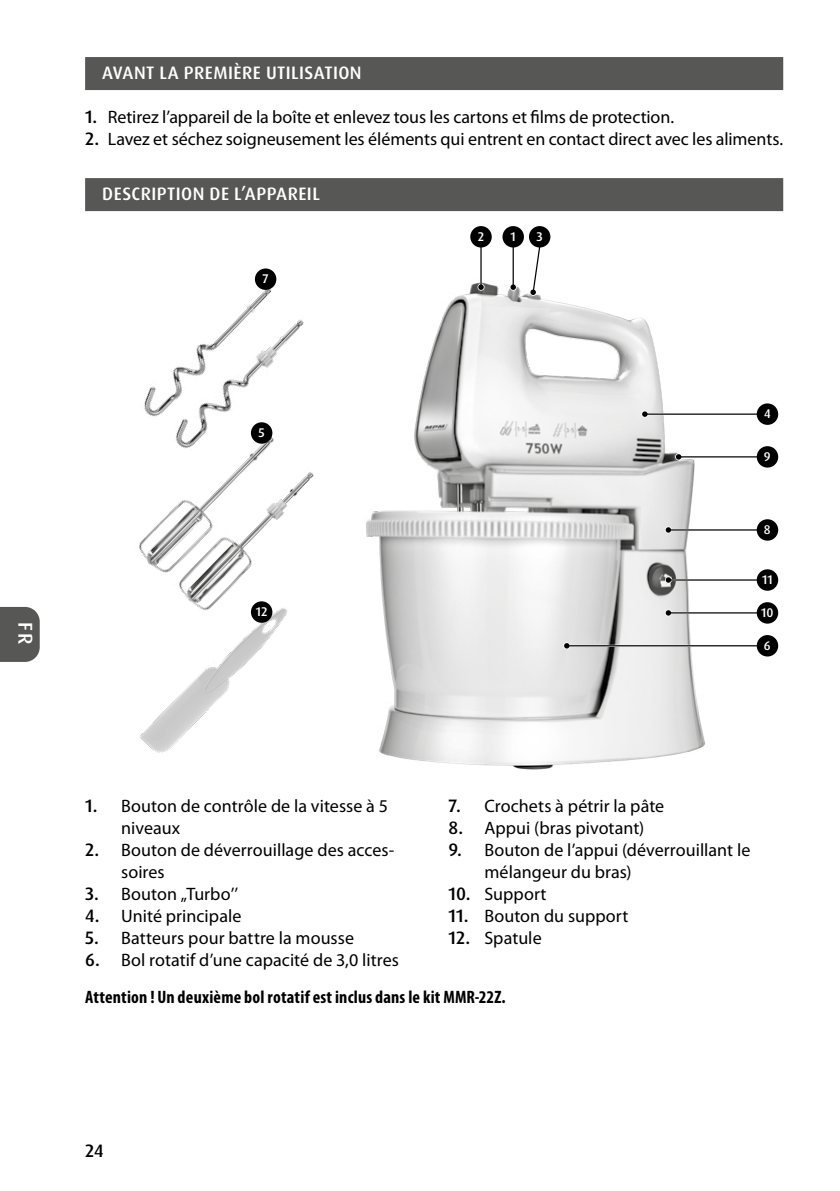
<style>
.page{position:relative;width:840px;height:1191px;background:#fff}
.page>*{position:absolute;margin:0;border:0;box-sizing:border-box;transform-origin:0 0}
.t1{font:500 20px "Dax Pro";color:#fff}
.t2{font:18px/22px "Myriad Pro";color:#000}
.t3{font:700 condensed 18px "Myriad Pro";letter-spacing:.01em;color:#000}
.t4{font:500 18px "Dax Pro";letter-spacing:.025em;color:#fff}
.t5{font:500 18px "Dax Pro";color:#000}
.t6{font:500 12.6px "Dax Pro";color:#fff}
.s1{font-family:"Dax Pro";font-weight:500}
</style>
<div class="page">
<svg style="left:0;top:607px;width:40px;height:55px;background:#5f5f5e"></svg>
<div style="left:85px;top:57px;width:697px;height:33px;background:#575756"></div>
<div style="left:85px;top:178px;width:697px;height:33px;background:#575756"></div>
<img style="left:366px;top:282px;width:339px;height:488px">
<img style="left:144px;top:271px;width:160px;height:144px">
<img style="left:139px;top:415px;width:175px;height:168px">
<hr style="left:479px;top:237px;width:3px;height:50px;background:#fff">
<hr style="left:480px;top:246px;width:1px;height:41px;background:#000">
<svg style="left:478px;top:284px;width:5px;height:6px"></svg>
<hr style="left:512px;top:237px;width:2px;height:50px;background:#fff">
<hr style="left:512px;top:246px;width:1px;height:41px;background:#000">
<svg style="left:510px;top:284px;width:5px;height:6px"></svg>
<svg style="left:530px;top:246px;width:11px;height:49px"></svg>
<div style="left:470px;top:226px;width:21px;height:21px;background:#000;border-radius:50%"></div>
<div style="left:502px;top:226px;width:21px;height:21px;background:#000;border-radius:50%"></div>
<div style="left:528px;top:226px;width:22px;height:21px;background:#000;border-radius:50%"></div>
<hr style="left:678px;top:456px;width:89px;height:2px;background:#fff">
<hr style="left:678px;top:456px;width:89px;height:1px;background:#000">
<svg style="left:675px;top:454px;width:6px;height:5px"></svg>
<hr style="left:668px;top:529px;width:99px;height:2px;background:#fff">
<hr style="left:668px;top:529px;width:99px;height:1px;background:#000">
<svg style="left:665px;top:527px;width:5px;height:6px"></svg>
<hr style="left:668px;top:579px;width:99px;height:2px;background:#fff">
<hr style="left:668px;top:579px;width:99px;height:1px;background:#000">
<svg style="left:665px;top:577px;width:5px;height:6px"></svg>
<hr style="left:668px;top:612px;width:99px;height:2px;background:#fff">
<hr style="left:668px;top:612px;width:99px;height:1px;background:#000">
<svg style="left:665px;top:610px;width:5px;height:5px"></svg>
<hr style="left:566px;top:645px;width:201px;height:2px;background:#fff">
<hr style="left:566px;top:645px;width:201px;height:1px;background:#000">
<svg style="left:563px;top:643px;width:6px;height:5px"></svg>
<hr style="left:644px;top:413px;width:123px;height:2px;background:#000">
<svg style="left:641px;top:411px;width:6px;height:6px"></svg>
<div style="left:756px;top:446px;width:21px;height:21px;background:#000;border-radius:50%"></div>
<div style="left:756px;top:519px;width:21px;height:21px;background:#000;border-radius:50%"></div>
<div style="left:756px;top:569px;width:21px;height:22px;background:#000;border-radius:50%"></div>
<div style="left:756px;top:602px;width:21px;height:21px;background:#000;border-radius:50%"></div>
<div style="left:756px;top:635px;width:21px;height:21px;background:#000;border-radius:50%"></div>
<div style="left:756px;top:403px;width:21px;height:22px;background:#000;border-radius:50%"></div>
<div style="left:251px;top:422px;width:21px;height:22px;background:#000;border-radius:50%"></div>
<div style="left:255px;top:268px;width:21px;height:22px;background:#000;border-radius:50%"></div>
<img style="left:140px;top:583px;width:147px;height:170px">
<div style="left:251px;top:601px;width:21px;height:22px;background:#000;border-radius:50%"></div>
<p class="t1" style="left:38px;top:622px;width:24px;rotate:90deg">FR</p>
<p class="t4" style="left:102px;top:61px;width:261px">AVANT LA PREMIÈRE UTILISATION</p>
<p class="t2" style="left:85px;top:106px;width:590px"><span class="s1">1.</span> Retirez l’appareil de la boîte et enlevez tous les cartons et films de protection.</p>
<p class="t2" style="left:85px;top:128px;width:699px"><span class="s1">2.</span> Lavez et séchez soigneusement les éléments qui entrent en contact direct avec les aliments.</p>
<p class="t4" style="left:102px;top:182px;width:219px">DESCRIPTION DE L’APPAREIL</p>
<p class="t6" style="left:477px;top:228px;width:8px">2</p>
<p class="t6" style="left:510px;top:228px;width:7px">1</p>
<p class="t6" style="left:536px;top:228px;width:8px">3</p>
<p class="t6" style="left:262px;top:271px;width:8px">7</p>
<p class="t6" style="left:258px;top:424px;width:8px">5</p>
<p class="t6" style="left:255px;top:603px;width:13px">12</p>
<p class="t6" style="left:763px;top:406px;width:8px">4</p>
<p class="t6" style="left:763px;top:448px;width:8px">9</p>
<p class="t6" style="left:763px;top:521px;width:8px">8</p>
<p class="t6" style="left:761px;top:571px;width:12px">11</p>
<p class="t6" style="left:760px;top:604px;width:14px">10</p>
<p class="t6" style="left:763px;top:637px;width:8px">6</p>
<p class="t2" style="left:121px;top:795px;width:268px;text-indent:-36px"><span class="s1">1.</span> Bouton de contrôle de la vitesse à 5 niveaux</p>
<p class="t2" style="left:121px;top:839px;width:274px;text-indent:-36px"><span class="s1">2.</span> Bouton de déverrouillage des acces&shy;soires</p>
<p class="t2" style="left:85px;top:883px;width:155px"><span class="s1">3.</span> Bouton „Turbo’’</p>
<p class="t2" style="left:85px;top:905px;width:158px"><span class="s1">4.</span> Unité principale</p>
<p class="t2" style="left:85px;top:927px;width:270px"><span class="s1">5.</span> Batteurs pour battre la mousse</p>
<p class="t2" style="left:85px;top:949px;width:315px"><span class="s1">6.</span> Bol rotatif d’une capacité de 3,0 litres</p>
<p class="t2" style="left:448px;top:795px;width:217px"><span class="s1">7.</span> Crochets à pétrir la pâte</p>
<p class="t2" style="left:448px;top:817px;width:197px"><span class="s1">8.</span> Appui (bras pivotant)</p>
<p class="t2" style="left:484px;top:839px;width:267px;text-indent:-36px"><span class="s1">9.</span> Bouton de l’appui (déverrouillant le mélangeur du bras)</p>
<p class="t2" style="left:448px;top:883px;width:100px"><span class="s1">10.</span> Support</p>
<p class="t2" style="left:448px;top:905px;width:181px"><span class="s1">11.</span> Bouton du support</p>
<p class="t2" style="left:448px;top:927px;width:95px"><span class="s1">12.</span> Spatule</p>
<p class="t3" style="left:85px;top:987px;width:422px">Attention ! Un deuxième bol rotatif est inclus dans le kit MMR-22Z.</p>
<p class="t5" style="left:85px;top:1139px;width:20px">24</p>
</div>
